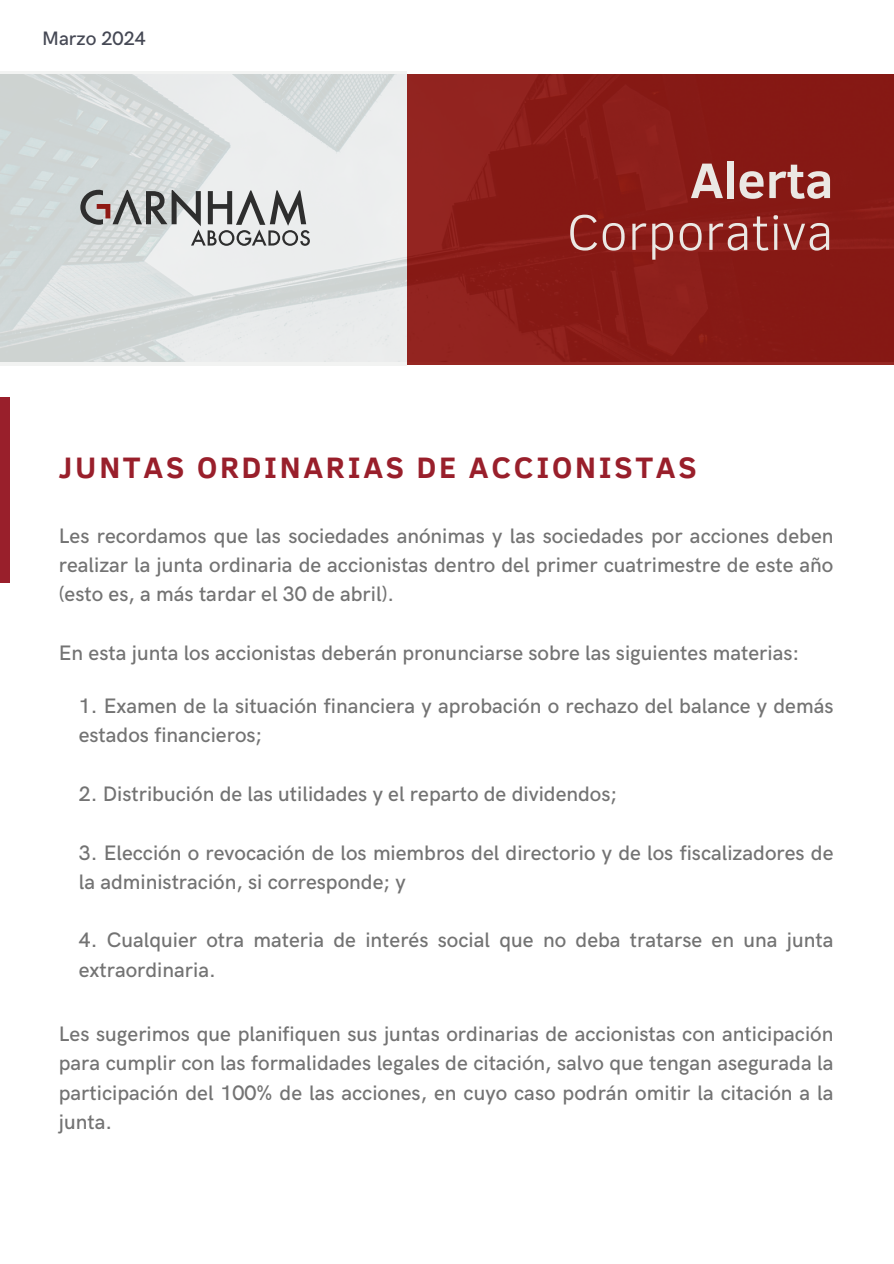
<style>
.page{position:relative;width:894px;height:1264px;background:#fff}
.page>*{position:absolute;margin:0;border:0;box-sizing:border-box;transform-origin:0 0}
.t1{font:300 51px/51.8px "Clear Sans";color:#ebe8e4;text-align:right}
.t2{font:700 30.3px "Clear Sans";letter-spacing:.09em;color:#991f2b}
.t3{font:500 21px/29.2px "HK Grotesk";color:#737373}
.t4{font:500 19.5px "HK Grotesk";color:#454854}
.s1{font-weight:700}
</style>
<div class="page">
<div style="left:407px;top:74px;width:486px;height:291px;background:linear-gradient(to right,#8f211c,#851713)"></div>
<svg style="left:0;top:71px;width:407px;height:294px;background:#dde1e1"></svg>
<div style="left:0;top:397px;width:10px;height:185px;background:#991f2b"></div>
<svg style="left:80px;top:190px;width:230px;height:56px;background:#b2b3b3"></svg>
<p class="t4" style="left:42px;top:28px;width:105px">Marzo 2024</p>
<p class="t1" style="left:566px;top:152px;width:268px"><span class="s1">Alerta<br></span>Corporativa</p>
<h2 class="t2" style="left:59px;top:445px;width:639px">JUNTAS ORDINARIAS DE ACCIONISTAS</h2>
<p class="t3" style="left:59px;top:521px;width:775px;text-align:justify">Les recordamos que las sociedades anónimas y las sociedades por acciones deben realizar la junta ordinaria de accionistas dentro del primer cuatrimestre de este año (esto es, a más tardar el 30 de abril).</p>
<p class="t3" style="left:59px;top:638px;width:741px">En esta junta los accionistas deberán pronunciarse sobre las siguientes materias:</p>
<p class="t3" style="left:79px;top:692px;width:756px">1. Examen de la situación financiera y aprobación o rechazo del balance y demás estados financieros;</p>
<p class="t3" style="left:79px;top:780px;width:540px">2. Distribución de las utilidades y el reparto de dividendos;</p>
<p class="t3" style="left:79px;top:838px;width:756px">3. Elección o revocación de los miembros del directorio y de los fiscalizadores de la administración, si corresponde; y</p>
<p class="t3" style="left:79px;top:926px;width:756px">4. Cualquier otra materia de interés social que no deba tratarse en una junta extraordinaria.</p>
<h1 class="t3" style="left:59px;top:1020px;width:775px;text-align:justify">Les sugerimos que planifiquen sus juntas ordinarias de accionistas con anticipación para cumplir con las formalidades legales de citación, salvo que tengan asegurada la participación del 100% de las acciones, en cuyo caso podrán omitir la citación a la junta.</h1>
</div>
